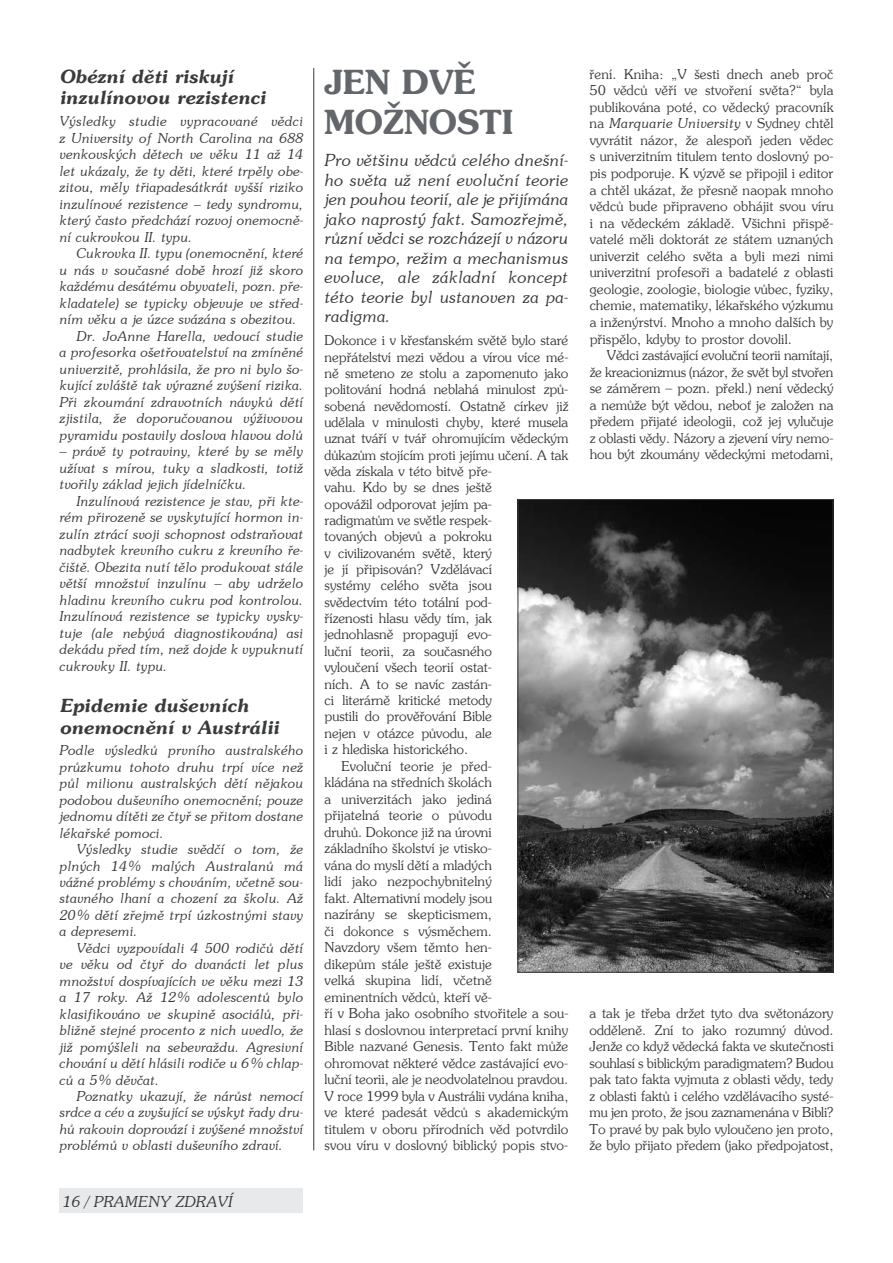
<style>
.page{position:relative;width:893px;height:1263px;background:#fff}
.page>*{position:absolute;margin:0;border:0;box-sizing:border-box;transform-origin:0 0}
.t1{font:700 33px/39.8px "Southern";color:#63666a}
.t2{font:italic 700 18px/21.9px "Southern";color:#383a3b}
.t3{font:italic 16.5px/19.5px "Southern";color:#383a3b;text-align:justify}
.t4{font:italic 15px "Southern";color:#383a3b}
.t5{font:13.5px/16.5px "Southern";color:#383a3b;text-align:justify}
.t6{font:italic 13.5px/16.5px "Southern";color:#383a3b;text-align:justify}
.s1{font-style:italic}
</style>
<div class="page">
<div style="left:60px;top:1188px;width:243px;height:25px;background:#e8e9eb"></div>
<hr style="left:313px;top:68px;width:1px;height:1082px;background:#383a3b">
<img style="left:519px;top:501px;width:312px;height:470px">
<div style="left:517px;top:499px;width:316px;height:474px;border:1px solid #383a3b"></div>
<h2 class="t2" style="left:60px;top:65px;width:208px">Obézní děti riskují inzulínovou rezistenci</h2>
<p class="t6" style="left:60px;top:113px;width:245px">Výsledky studie vypracované vědci z University of North Carolina na 688 venkovských dětech ve věku 11 až 14 let ukázaly, že ty děti, které trpěly obe&shy;zitou, měly třiapadesátkrát vyšší riziko inzulínové rezistence – tedy syndromu, který často předchází rozvoj onemocně&shy;ní cukrovkou II. typu.</p>
<p class="t6" style="left:77px;top:245px;width:228px">Cukrovka II. typu (onemocnění, které</p>
<p class="t6" style="left:60px;top:261px;width:245px">u nás v současné době hrozí již skoro</p>
<p class="t6" style="left:60px;top:278px;width:245px">každému desátému obyvateli, pozn. pře-</p>
<p class="t6" style="left:60px;top:294px;width:245px">kladatele) se typicky objevuje ve střed-</p>
<p class="t6" style="left:60px;top:311px;width:239px">ním věku a je úzce svázána s obezitou.</p>
<p class="t6" style="left:77px;top:327px;width:228px">Dr. JoAnne Harella, vedoucí studie</p>
<p class="t6" style="left:60px;top:344px;width:245px">a profesorka ošetřovatelství na zmíněné</p>
<p class="t6" style="left:60px;top:360px;width:245px">univerzitě, prohlásila, že pro ni bylo šo-</p>
<p class="t6" style="left:60px;top:377px;width:245px">kující zvláště tak výrazné zvýšení rizika.</p>
<p class="t6" style="left:60px;top:393px;width:246px">Při zkoumání zdravotních návyků dětí</p>
<p class="t6" style="left:60px;top:410px;width:245px">zjistila, že doporučovanou výživovou</p>
<p class="t6" style="left:60px;top:426px;width:245px">pyramidu postavily doslova hlavou dolů</p>
<p class="t6" style="left:60px;top:443px;width:245px">– právě ty potraviny, které by se měly užívat s mírou, tuky a sladkosti, totiž tvořily základ jejich jídelníčku.</p>
<p class="t6" style="left:60px;top:492px;width:246px;text-indent:17px">Inzulínová rezistence je stav, při kte&shy;rém přirozeně se vyskytující hormon in&shy;zulín ztrácí svoji schopnost odstraňovat nadbytek krevního cukru z krevního ře&shy;čiště. Obezita nutí tělo produkovat stále větší množství inzulínu – aby udrželo hladinu krevního cukru pod kontrolou.<br>Inzulínová rezistence se typicky vysky&shy;tuje (ale nebývá diagnostikována) asi dekádu před tím, než dojde k vypuknutí cukrovky II. typu.</p>
<h2 class="t2" style="left:60px;top:694px;width:221px">Epidemie duševních onemocnění v Austrálii</h2>
<p class="t6" style="left:60px;top:742px;width:245px">Podle výsledků prvního australského průzkumu tohoto druhu trpí více než půl milionu australských dětí nějakou podobou duševního onemocnění; pouze jednomu dítěti ze čtyř se přitom dostane lékařské pomoci.</p>
<p class="t6" style="left:60px;top:841px;width:245px;text-indent:17px">Výsledky studie svědčí o tom, že plných 14% malých Australanů má vážné problémy s chováním, včetně sou&shy;stavného lhaní a chození za školu. Až 20% dětí zřejmě trpí úzkostnými stavy a depresemi.</p>
<p class="t6" style="left:60px;top:939px;width:246px;text-indent:17px">Vědci vyzpovídali 4 500 rodičů dětí ve věku od čtyř do dvanácti let plus množství dospívajících ve věku mezi 13 a 17 roky. Až 12% adolescentů bylo klasifikováno ve skupině asociálů, při&shy;bližně stejné procento z nich uvedlo, že již pomýšleli na sebevraždu. Agresivní chování u dětí hlásili rodiče u 6% chlap&shy;ců a 5% děvčat.</p>
<p class="t6" style="left:60px;top:1087px;width:246px;text-indent:17px">Poznatky ukazují, že nárůst nemocí srdce a cév a zvyšující se výskyt řady dru&shy;hů rakovin doprovází i zvýšené množství problémů v oblasti duševního zdraví.</p>
<p class="t4" style="left:63px;top:1192px;width:171px">16 / prameny zdraví</p>
<h1 class="t1" style="left:325px;top:61px;width:190px">JEN DVĚ<br>MOŽNOSTI</h1>
<p class="t3" style="left:325px;top:150px;width:245px">Pro většinu vědců celého dnešní&shy;ho světa už není evoluční teorie jen pouhou teorií, ale je přijímána jako naprostý fakt. Samozřejmě, různí vědci se rozcházejí v názoru na tempo, režim a mechanismus evoluce, ale základní koncept této teorie byl ustanoven za pa&shy;radigma.</p>
<p class="t5" style="left:325px;top:332px;width:245px">Dokonce i v křesťanském světě bylo staré</p>
<p class="t5" style="left:325px;top:348px;width:245px">nepřátelství mezi vědou a vírou více mé-</p>
<p class="t5" style="left:325px;top:364px;width:245px">ně smeteno ze stolu a zapomenuto jako</p>
<p class="t5" style="left:325px;top:381px;width:245px">politování hodná neblahá minulost způ-</p>
<p class="t5" style="left:325px;top:397px;width:245px">sobená nevědomostí. Ostatně církev již</p>
<p class="t5" style="left:325px;top:414px;width:245px">udělala v minulosti chyby, které musela</p>
<p class="t5" style="left:325px;top:430px;width:245px">uznat tváří v tvář ohromujícím vědeckým</p>
<p class="t5" style="left:325px;top:446px;width:245px">důkazům stojícím proti jejímu učení. A tak</p>
<p class="t5" style="left:325px;top:463px;width:169px">věda získala v této bitvě pře-</p>
<p class="t5" style="left:325px;top:479px;width:169px">vahu. Kdo by se dnes ještě</p>
<p class="t5" style="left:325px;top:495px;width:169px">opovážil odporovat jejím pa-</p>
<p class="t5" style="left:325px;top:512px;width:169px">radigmatům ve světle respek-</p>
<p class="t5" style="left:325px;top:528px;width:169px">tovaných objevů a pokroku</p>
<p class="t5" style="left:325px;top:544px;width:169px">v civilizovaném světě, který</p>
<p class="t5" style="left:325px;top:561px;width:169px">je jí připisován? Vzdělávací</p>
<p class="t5" style="left:325px;top:577px;width:169px">systémy celého světa jsou</p>
<p class="t5" style="left:325px;top:593px;width:169px">svědectvím této totální pod-</p>
<p class="t5" style="left:325px;top:610px;width:169px">řízenosti hlasu vědy tím, jak</p>
<p class="t5" style="left:325px;top:626px;width:169px">jednohlasně propagují evo-</p>
<p class="t5" style="left:325px;top:642px;width:169px">luční teorii, za současného</p>
<p class="t5" style="left:325px;top:659px;width:169px">vyloučení všech teorií ostat-</p>
<p class="t5" style="left:325px;top:675px;width:169px">ních. A to se navíc zastán-</p>
<p class="t5" style="left:325px;top:691px;width:169px">ci literárně kritické metody</p>
<p class="t5" style="left:325px;top:708px;width:169px">pustili do prověřování Bible</p>
<p class="t5" style="left:325px;top:724px;width:169px">nejen v otázce původu, ale</p>
<p class="t5" style="left:325px;top:741px;width:145px">i z hlediska historického.</p>
<p class="t5" style="left:342px;top:757px;width:152px">Evoluční teorie je před-</p>
<p class="t5" style="left:325px;top:774px;width:169px">kládána na středních školách</p>
<p class="t5" style="left:325px;top:790px;width:169px">a univerzitách jako jediná</p>
<p class="t5" style="left:325px;top:807px;width:169px">přijatelná teorie o původu</p>
<p class="t5" style="left:325px;top:823px;width:169px">druhů. Dokonce již na úrovni</p>
<p class="t5" style="left:325px;top:840px;width:169px">základního školství je vtisko-</p>
<p class="t5" style="left:325px;top:856px;width:169px">vána do myslí dětí a mladých</p>
<p class="t5" style="left:325px;top:873px;width:169px">lidí jako nezpochybnitelný</p>
<p class="t5" style="left:325px;top:889px;width:169px">fakt. Alternativní modely jsou</p>
<p class="t5" style="left:325px;top:906px;width:169px">nazírány se skepticismem,</p>
<p class="t5" style="left:325px;top:922px;width:169px">či dokonce s výsměchem.</p>
<p class="t5" style="left:325px;top:939px;width:169px">Navzdory všem těmto hen-</p>
<p class="t5" style="left:325px;top:955px;width:169px">dikepům stále ještě existuje</p>
<p class="t5" style="left:325px;top:972px;width:169px">velká skupina lidí, včetně</p>
<p class="t5" style="left:325px;top:988px;width:169px">eminentních vědců, kteří vě-</p>
<p class="t5" style="left:325px;top:1005px;width:245px">ří v Boha jako osobního stvořitele a sou-</p>
<p class="t5" style="left:325px;top:1021px;width:245px">hlasí s doslovnou interpretací první knihy</p>
<p class="t5" style="left:325px;top:1038px;width:245px">Bible nazvané Genesis. Tento fakt může</p>
<p class="t5" style="left:325px;top:1054px;width:245px">ohromovat některé vědce zastávající evo-</p>
<p class="t5" style="left:325px;top:1071px;width:245px">luční teorii, ale je neodvolatelnou pravdou.</p>
<p class="t5" style="left:325px;top:1087px;width:245px">V roce 1999 byla v Austrálii vydána kniha,</p>
<p class="t5" style="left:325px;top:1104px;width:245px">ve které padesát vědců s akademickým</p>
<p class="t5" style="left:325px;top:1120px;width:245px">titulem v oboru přírodních věd potvrdilo</p>
<p class="t5" style="left:325px;top:1137px;width:245px">svou víru v doslovný biblický popis stvo-</p>
<p class="t5" style="left:590px;top:65px;width:245px">ření. Kniha: „V šesti dnech aneb proč 50 vědců věří ve stvoření světa?“ byla publikována poté, co vědecký pracovník na <span class="s1">Marquarie University</span> v Sydney chtěl vyvrátit názor, že alespoň jeden vědec s univerzitním titulem tento doslovný po&shy;pis podporuje. K výzvě se připojil i editor a chtěl ukázat, že přesně naopak mnoho vědců bude připraveno obhájit svou víru i na vědeckém základě. Všichni přispě&shy;vatelé měli doktorát ze státem uznaných univerzit celého světa a byli mezi nimi univerzitní profesoři a badatelé z oblasti geologie, zoologie, biologie vůbec, fyziky, chemie, matematiky, lékařského výzkumu a inženýrství. Mnoho a mnoho dalších by přispělo, kdyby to prostor dovolil.</p>
<p class="t5" style="left:590px;top:347px;width:245px;text-indent:17px">Vědci zastávající evoluční teorii namítají, že kreacionizmus (názor, že svět byl stvořen se záměrem – pozn. překl.) není vědecký a nemůže být vědou, neboť je založen na předem přijaté ideologii, což jej vylučuje z oblasti vědy. Názory a zjevení víry nemo&shy;hou být zkoumány vědeckými metodami,</p>
<p class="t5" style="left:590px;top:1005px;width:245px">a tak je třeba držet tyto dva světonázory odděleně. Zní to jako rozumný důvod.<br>Jenže co když vědecká fakta ve skutečnosti souhlasí s biblickým paradigmatem? Budou pak tato fakta vyjmuta z oblasti vědy, tedy z oblasti faktů i celého vzdělávacího systé&shy;mu jen proto, že jsou zaznamenána v Bibli?<br>To pravé by pak bylo vyloučeno jen proto, že bylo přijato předem (jako předpojatost,</p>
</div>
